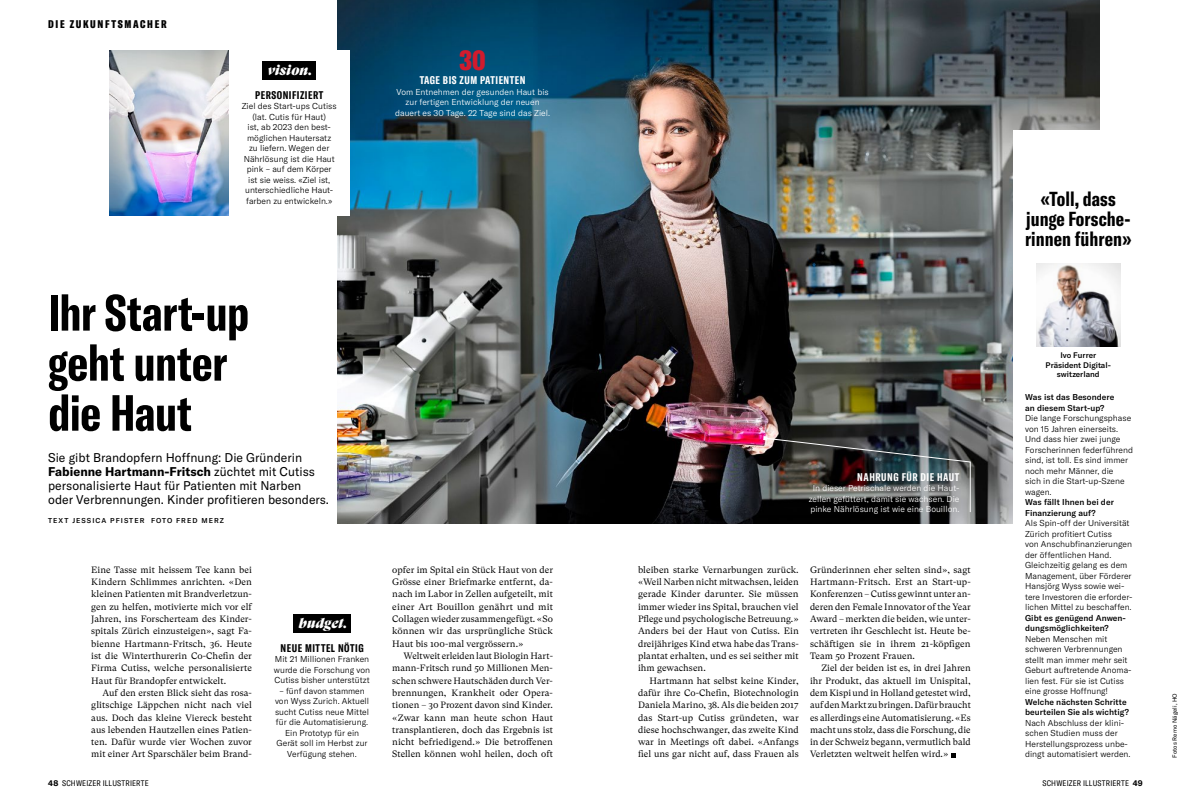
<style>
.page{position:relative;width:1191px;height:800px;background:#fff}
.page>*{position:absolute;margin:0;border:0;box-sizing:border-box;transform-origin:0 0}
._200_Tit_GTAmComp_50{font:700 extra-condensed 50px/50px "GT America";letter-spacing:-.01em;color:#000}
._1000_Zahl_GTAmComp{font:900 extra-condensed 28px "GT America";color:#d11b2d}
._703_Quote_GTAmComp{font:700 extra-condensed 20px/20px "GT America";letter-spacing:.005em;color:#000;text-align:center}
._100_Vorzeile_GTSupD{font:italic 14px "GT Super Display Super";color:#fff}
._300_Lead_GTAm_x06{font:12.5px/14px "GT America";color:#000}
._900_Box_Tit_GTAmCom{font:700 extra-condensed 11px "GT America";letter-spacing:.05em;color:#fff}
._900_Box_Tit_GTAmCom-2{font:700 extra-condensed 11px "GT America";letter-spacing:.05em;color:#000}
._105_Rubriktitel_GTA{font:900 extra-condensed 11px "GT America";letter-spacing:.15em;color:#000}
._500_LT_GTSupText_BS{font:9.2px/12.3px "GT Super Text";letter-spacing:.005em;color:#000;text-align:justify}
._903_Box_Inti_Antwor{font:300 8.5px/10.5px "GT America";color:#000}
._901_Box_Txt_GTAm_FS{font:300 8.5px/10.5px "GT America";color:#000;text-align:center}
._901_Box_Txt_GTAm_FS-2{font:300 8.5px/10.5px "GT America";color:#fff;text-align:center}
._902_Box_Inti_Frage{font:500 8.4px/10.5px "GT America";letter-spacing:.005em;color:#000}
._903_Box_Inti_Antwor-2{font:500 8.4px/10.5px "GT America";letter-spacing:.005em;color:#000}
.t1{font:condensed 8px "GT America";letter-spacing:.025em;color:#000}
._800_Legi_GTAm_Med_x{font:500 8px/9.5px "GT America";color:#000;text-align:center}
._401_AUTOR_GTAm_x07{font:500 7px "GT America";letter-spacing:.15em;color:#000}
._400_Fotobyline_GTAm{font:6px "GT America";letter-spacing:.015em;color:#000}
.s1{font-weight:700}
.s2{font-weight:700;font-stretch:normal}
</style>
<div class="page">
<img style="left:338px;top:0;width:761px;height:523px">
<svg style="left:763px;top:436px;width:208px;height:77px;background:#424343"></svg>
<div style="left:1013px;top:130px;width:129px;height:627px;background:#fff"></div>
<img style="left:1036px;top:263px;width:84px;height:84px">
<img style="left:109px;top:50px;width:120px;height:166px">
<div style="left:229px;top:50px;width:120px;height:165px;background:#fff"></div>
<div style="left:262px;top:61px;width:54px;height:18px;background:#000"></div>
<svg style="left:951px;top:753px;width:4px;height:4px"></svg>
<div style="left:293px;top:614px;width:58px;height:18px;background:#000"></div>
<p class="_105_Rubriktitel_GTA" style="left:48px;top:17px;width:120px">DIE ZUKUNFTSMACHER</p>
<p class="_100_Vorzeile_GTSupD" style="left:268px;top:63px;width:46px">vision.</p>
<p class="_900_Box_Tit_GTAmCom-2" style="left:255px;top:88px;width:69px">PERSONIFIZIERT</p>
<p class="_901_Box_Txt_GTAm_FS" style="left:242px;top:101px;width:96px">Ziel des Start-ups Cutiss (lat. Cutis für Haut)<br>ist, ab 2023 den best&shy;möglichen Hautersatz zu liefern. Wegen der<br>Nährlösung ist die Haut pink – auf dem Körper ist sie weiss. «Ziel ist, unterschiedliche Haut&shy;farben zu entwickeln.»</p>
<p class="_1000_Zahl_GTAmComp" style="left:459px;top:43px;width:27px">30</p>
<p class="_900_Box_Tit_GTAmCom" style="left:420px;top:74px;width:107px">TAGE BIS ZUM PATIENTEN</p>
<p class="_901_Box_Txt_GTAm_FS-2" style="left:395px;top:87px;width:156px">Vom Entnehmen der gesunden Haut bis zur fertigen Entwicklung der neuen dauert es 30 Tage. 22 Tage sind das Ziel.</p>
<p class="_200_Tit_GTAmComp_50" style="left:48px;top:288px;width:202px">Ihr Start-up geht unter</p>
<p class="_200_Tit_GTAmComp_50" style="left:48px;top:388px;width:145px">die Haut</p>
<p class="_300_Lead_GTAm_x06" style="left:48px;top:451px;width:282px">Sie gibt Brandopfern Hoffnung: Die Gründerin <span class="s1">Fabienne Hartmann-Fritsch</span> züchtet mit Cutiss personalisierte Haut für Patienten mit Narben oder Verbrennungen. Kinder profitieren besonders.</p>
<p class="_401_AUTOR_GTAm_x07" style="left:48px;top:516px;width:177px">TEXT JESSICA PFISTER FOTO FRED MERZ</p>
<p class="_500_LT_GTSupText_BS" style="left:91px;top:563px;width:162px">Eine Tasse mit heissem Tee kann bei Kindern Schlimmes anrichten. «Den kleinen Patienten mit Brandverletzun&shy;gen zu helfen, motivierte mich vor elf Jahren, ins Forscherteam des Kinder&shy;spitals Zürich einzusteigen», sagt Fa&shy;bienne Hartmann-Fritsch, 36. Heute ist die Winterthurerin Co-Chefin der Firma Cutiss, welche personalisierte Haut für Brandopfer entwickelt.</p>
<p class="_500_LT_GTSupText_BS" style="left:91px;top:686px;width:162px;text-indent:11px">Auf den ersten Blick sieht das rosa&shy;glitschige Läppchen nicht nach viel aus. Doch das kleine Viereck besteht aus lebenden Hautzellen eines Patien&shy;ten. Dafür wurde vier Wochen zuvor mit einer Art Sparschäler beim Brand-</p>
<p class="_100_Vorzeile_GTSupD" style="left:299px;top:615px;width:50px">budget.</p>
<p class="_900_Box_Tit_GTAmCom-2" style="left:280px;top:641px;width:85px">NEUE MITTEL NÖTIG</p>
<p class="_901_Box_Txt_GTAm_FS" style="left:274px;top:654px;width:98px;text-align:left">Mit 21 Millionen Franken wurde die Forschung von<br>Cutiss bisher unterstützt</p>
<p class="_901_Box_Txt_GTAm_FS" style="left:275px;top:685px;width:96px">– fünf davon stammen von Wyss Zurich. Aktuell sucht Cutiss neue Mittel für die Automatisierung.<br>Ein Prototyp für ein<br>Gerät soll im Herbst zur<br>Verfügung stehen.</p>
<p class="_500_LT_GTSupText_BS" style="left:392px;top:563px;width:162px">opfer im Spital ein Stück Haut von der Grösse einer Briefmarke entfernt, da&shy;nach im Labor in Zellen aufgeteilt, mit einer Art Bouillon genährt und mit Collagen wieder zusammengefügt. «So können wir das ursprüngliche Stück Haut bis 100-mal vergrössern.»</p>
<p class="_500_LT_GTSupText_BS" style="left:392px;top:649px;width:162px;text-indent:11px">Weltweit erleiden laut Biologin Hart&shy;mann-Fritsch rund 50 Millionen Men&shy;schen schwere Hautschäden durch Ver&shy;brennungen, Krankheit oder Opera&shy;tionen – 30 Prozent davon sind Kinder. «Zwar kann man heute schon Haut transplantieren, doch das Ergebnis ist nicht befriedigend.» Die betroffenen Stellen können wohl heilen, doch oft</p>
<p class="_900_Box_Tit_GTAmCom" style="left:857px;top:470px;width:104px">NAHRUNG FÜR DIE HAUT</p>
<p class="_901_Box_Txt_GTAm_FS-2" style="left:809px;top:482px;width:152px">In dieser Petrischale werden die Haut&shy;zellen gefüttert, damit sie wachsen. Die pinke Nährlösung ist wie eine Bouillon.</p>
<p class="_500_LT_GTSupText_BS" style="left:638px;top:563px;width:162px">bleiben starke Vernarbungen zurück. «Weil Narben nicht mitwachsen, leiden gerade Kinder darunter. Sie müssen immer wieder ins Spital, brauchen viel Pflege und psychologische Betreuung.» Anders bei der Haut von Cutiss. Ein dreijähriges Kind etwa habe das Trans&shy;plantat erhalten, und es sei seither mit ihm gewachsen.</p>
<p class="_500_LT_GTSupText_BS" style="left:638px;top:674px;width:162px;text-indent:11px">Hartmann hat selbst keine Kinder, dafür ihre Co-Chefin, Biotechnologin Daniela Marino, 38. Als die beiden 2017 das Start-up Cutiss gründeten, war diese hochschwanger, das zweite Kind war in Meetings oft dabei. «Anfangs fiel uns gar nicht auf, dass Frauen als</p>
<p class="_500_LT_GTSupText_BS" style="left:810px;top:563px;width:162px">Gründerinnen eher selten sind», sagt Hartmann-Fritsch. Erst an Start-up-Konferenzen – Cutiss gewinnt unter an&shy;deren den Female Innovator of the Year Award – merkten die beiden, wie unter&shy;vertreten ihr Geschlecht ist. Heute be&shy;schäftigen sie in ihrem 21-köpfigen Team 50 Prozent Frauen.</p>
<p class="_500_LT_GTSupText_BS" style="left:810px;top:661px;width:162px;text-indent:11px">Ziel der beiden ist es, in drei Jahren ihr Produkt, das aktuell im Unispital, dem Kispi und in Holland getestet wird, auf den Markt zu bringen. Dafür braucht es allerdings eine Automatisierung. «Es macht uns stolz, dass die Forschung, die in der Schweiz begann, vermutlich bald Verletzten weltweit helfen wird.»</p>
<p class="_703_Quote_GTAmComp" style="left:1025px;top:189px;width:108px">«Toll, dass junge Forsche&shy;rinnen führen»</p>
<p class="_800_Legi_GTAm_Med_x" style="left:1045px;top:350px;width:67px">Ivo Furrer<br>Präsident Digital&shy;switzerland</p>
<p class="_902_Box_Inti_Frage" style="left:1025px;top:392px;width:91px">Was ist das Besondere an diesem Start-up?</p>
<p class="_903_Box_Inti_Antwor" style="left:1025px;top:413px;width:109px">Die lange Forschungsphase von 15 Jahren einerseits.<br>Und dass hier zwei junge<br>Forscherinnen federführend sind, ist toll. Es sind immer noch mehr Männer, die<br>sich in die Start-up-Szene wagen.</p>
<p class="_902_Box_Inti_Frage" style="left:1025px;top:497px;width:90px">Was fällt Ihnen bei der<br>Finanzierung auf?</p>
<p class="_903_Box_Inti_Antwor" style="left:1025px;top:518px;width:109px">Als Spin-off der Universität<br>Zürich profitiert Cutiss<br>von Anschubfinanzierungen der öffentlichen Hand.<br>Gleichzeitig gelang es dem<br>Management, über Förderer<br>Hansjörg Wyss sowie wei&shy;tere Investoren die erforder&shy;lichen Mittel zu beschaffen.</p>
<p class="_903_Box_Inti_Antwor-2" style="left:1025px;top:612px;width:102px">Gibt es genügend Anwen&shy;dungsmöglichkeiten?</p>
<p class="_903_Box_Inti_Antwor" style="left:1025px;top:633px;width:108px">Neben Menschen mit schweren Verbrennungen stellt man immer mehr seit<br>Geburt auftretende Anoma&shy;lien fest. Für sie ist Cutiss eine grosse Hoffnung!</p>
<p class="_902_Box_Inti_Frage" style="left:1025px;top:696px;width:105px">Welche nächsten Schritte beurteilen Sie als wichtig?</p>
<p class="_903_Box_Inti_Antwor" style="left:1025px;top:717px;width:107px">Nach Abschluss der klini&shy;schen Studien muss der<br>Herstellungsprozess unbe&shy;dingt automatisiert werden.</p>
<p class="t1" style="left:48px;top:778px;width:102px"><span class="s2">48</span> SCHWEIZER ILLUSTRIERTE</p>
<p class="t1" style="left:1042px;top:778px;width:102px">SCHWEIZER ILLUSTRIERTE <span class="s2">49</span></p>
<p class="_400_Fotobyline_GTAm" style="left:1171px;top:757px;width:66px;rotate:-90deg">Fotos Remo Nägeli, HO</p>
</div>
